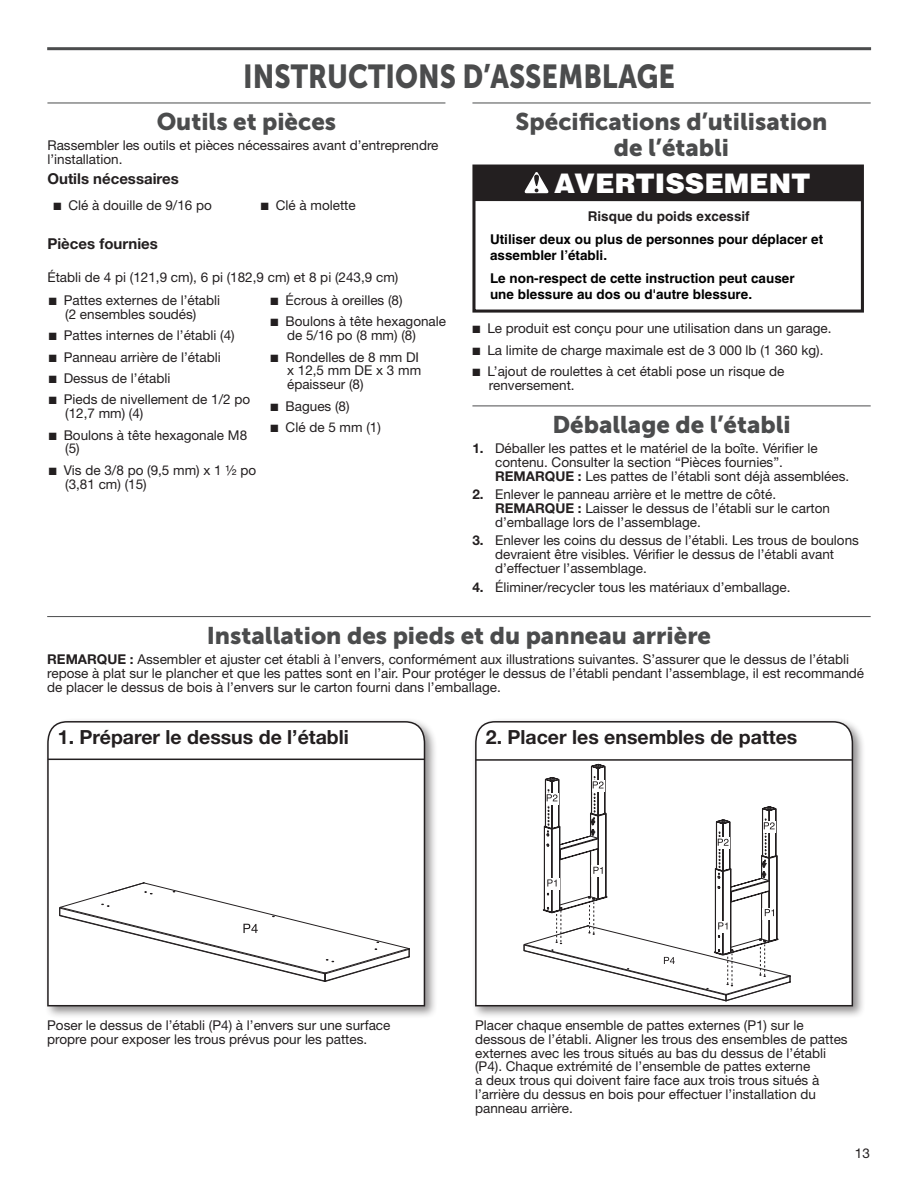
<style>
.page{position:relative;width:918px;height:1188px;background:#fff}
.page>*{position:absolute;margin:0;border:0;box-sizing:border-box;transform-origin:0 0}
.Heading_1{font:33px "Museo Sans 900";color:#4b4c4d;scale:.85 1}
.t1{font:900 27px "Helvetica";color:#fff}
.Heading_2{font:24px/25.5px "Museo Sans 900";color:#4b4c4d;text-align:center}
.Step_Headers{font:700 19.5px "Helvetica Neue LT Std";color:#231f20}
.Heading_3{font:700 15px "Helvetica Neue LT Std";color:#231f20}
.Body{font:13.5px/13.8px "Helvetica Neue LT Std";color:#231f20}
.t2{font:700 13.5px/23.2px "Helvetica";color:#000}
.s1{color:#231f20}
.s2{font-weight:700}
</style>
<div class="page">
<hr style="left:47px;top:103px;width:398px;height:1px;background:#4b4c4d">
<hr style="left:47px;top:47px;width:824px;height:3px;background:#4b4c4d">
<div style="left:472px;top:718px;width:394px;height:301px;background:#231f20;opacity:.5"></div>
<svg style="left:474px;top:720px;width:380px;height:287px"></svg>
<svg style="left:524px;top:764px;width:267px;height:238px"></svg>
<hr style="left:472px;top:103px;width:399px;height:1px;background:#4b4c4d">
<hr style="left:472px;top:406px;width:399px;height:1px;background:#4b4c4d">
<div style="left:472px;top:165px;width:392px;height:148px;border:3px solid #231f20"></div>
<div style="left:474px;top:165px;width:388px;height:36px;background:#231f20"></div>
<svg style="left:524px;top:172px;width:25px;height:21px"></svg>
<hr style="left:47px;top:616px;width:824px;height:1px;background:#4b4c4d">
<div style="left:44px;top:718px;width:394px;height:301px;background:#231f20;opacity:.5"></div>
<svg style="left:46px;top:720px;width:380px;height:287px"></svg>
<svg style="left:59px;top:882px;width:351px;height:100px"></svg>
<hr style="left:48px;top:759px;width:376px;height:1px;background:#231f20">
<hr style="left:476px;top:759px;width:376px;height:2px;background:#231f20">
<h1 class="Heading_1" style="left:243px;top:58px;width:509px">INSTRUCTIONS D’ASSEMBLAGE</h1>
<h1 class="Heading_2" style="left:516px;top:109px;width:313px">Spécifications d’utilisation de l’établi</h1>
<p class="t1" style="left:554px;top:166px;width:258px">AVERTISSEMENT</p>
<p class="t2" style="left:490px;top:204px;width:335px;text-indent:98px"><span class="s1">Risque du poids excessif<br></span>Utiliser deux ou plus de personnes pour déplacer et</p>
<p class="t2" style="left:490px;top:243px;width:306px">assembler l’établi.<br>Le non-respect de cette instruction peut causer</p>
<p class="t2" style="left:490px;top:282px;width:264px">une blessure au dos ou d'autre blessure.</p>
<p class="Body" style="left:472px;top:321px;width:361px">■ Le produit est conçu pour une utilisation dans un garage.</p>
<p class="Body" style="left:472px;top:343px;width:352px">■ La limite de charge maximale est de 3 000 lb (1 360 kg).</p>
<p class="Body" style="left:489px;top:364px;width:297px;text-indent:-16px">■ L’ajout de roulettes à cet établi pose un risque de renversement.</p>
<h1 class="Heading_2" style="left:552px;top:412px;width:240px">Déballage de l’établi</h1>
<p class="Body" style="left:495px;top:441px;width:356px;text-indent:-23px"><span class="s2">1.</span> Déballer les pattes et le matériel de la boîte. Vérifier le contenu. Consulter la section “Pièces fournies”.<br><span class="s2">REMARQUE :</span> Les pattes de l’établi sont déjà assemblées.</p>
<p class="Body" style="left:495px;top:487px;width:337px;text-indent:-23px"><span class="s2">2.</span> Enlever le panneau arrière et le mettre de côté.<br><span class="s2">REMARQUE :</span> Laisser le dessus de l’établi sur le carton d’emballage lors de l’assemblage.</p>
<p class="Body" style="left:495px;top:534px;width:365px;text-indent:-23px"><span class="s2">3.</span> Enlever les coins du dessus de l’établi. Les trous de boulons devraient être visibles. Vérifier le dessus de l’établi avant d’effectuer l’assemblage.</p>
<p class="Body" style="left:472px;top:580px;width:320px"><span class="s2">4.</span> Éliminer/recycler tous les matériaux d’emballage.</p>
<h1 class="Heading_2" style="left:207px;top:623px;width:506px">Installation des pieds et du panneau arrière</h1>
<p class="Body" style="left:47px;top:652px;width:818px"><span class="s2">REMARQUE :</span> Assembler et ajuster cet établi à l’envers, conformément aux illustrations suivantes. S’assurer que le dessus de l’établi repose à plat sur le plancher et que les pattes sont en l’air. Pour protéger le dessus de l’établi pendant l’assemblage, il est recommandé de placer le dessus de bois à l’envers sur le carton fourni dans l’emballage.</p>
<h1 class="Heading_2" style="left:157px;top:109px;width:181px">Outils et pièces</h1>
<p class="Body" style="left:47px;top:138px;width:393px">Rassembler les outils et pièces nécessaires avant d’entreprendre l’installation.</p>
<h3 class="Heading_3" style="left:47px;top:169px;width:133px">Outils nécessaires</h3>
<p class="Body" style="left:53px;top:198px;width:160px">■ Clé à douille de 9/16 po</p>
<p class="Body" style="left:261px;top:198px;width:97px">■ Clé à molette</p>
<h3 class="Heading_3" style="left:47px;top:234px;width:112px">Pièces fournies</h3>
<p class="Body" style="left:47px;top:270px;width:352px">Établi de 4 pi (121,9 cm), 6 pi (182,9 cm) et 8 pi (243,9 cm)</p>
<p class="Body" style="left:271px;top:293px;width:134px">■ Écrous à oreilles (8)</p>
<p class="Body" style="left:287px;top:314px;width:161px;text-indent:-16px">■ Boulons à tête hexagonale de 5/16 po (8 mm) (8)</p>
<p class="Body" style="left:287px;top:350px;width:136px;text-indent:-16px">■ Rondelles de 8 mm DI x 12,5 mm DE x 3 mm épaisseur (8)</p>
<p class="Body" style="left:271px;top:399px;width:81px">■ Bagues (8)</p>
<p class="Body" style="left:271px;top:420px;width:112px">■ Clé de 5 mm (1)</p>
<p class="Body" style="left:49px;top:293px;width:173px;text-align:center">■ Pattes externes de l’établi (2 ensembles soudés)</p>
<p class="Body" style="left:49px;top:328px;width:188px">■ Pattes internes de l’établi (4)</p>
<p class="Body" style="left:49px;top:350px;width:174px">■ Panneau arrière de l’établi</p>
<p class="Body" style="left:49px;top:371px;width:123px">■ Dessus de l’établi</p>
<p class="Body" style="left:65px;top:392px;width:187px;text-indent:-16px">■ Pieds de nivellement de 1/2 po (12,7 mm) (4)</p>
<p class="Body" style="left:65px;top:428px;width:184px;text-indent:-16px">■ Boulons à tête hexagonale M8 (5)</p>
<p class="Body" style="left:65px;top:463px;width:193px;text-indent:-16px">■ Vis de 3/8 po (9,5 mm) x 1 ½ po (3,81 cm) (15)</p>
<p class="Step_Headers" style="left:58px;top:725px;width:293px">1. Préparer le dessus de l’établi</p>
<p class="Step_Headers" style="left:486px;top:725px;width:313px">2. Placer les ensembles de pattes</p>
<p class="Body" style="left:47px;top:1018px;width:345px">Poser le dessus de l’établi (P4) à l’envers sur une surface propre pour exposer les trous prévus pour les pattes.</p>
<p class="Body" style="left:475px;top:1018px;width:374px">Placer chaque ensemble de pattes externes (P1) sur le dessous de l’établi. Aligner les trous des ensembles de pattes externes avec les trous situés au bas du dessus de l’établi (P4). Chaque extrémité de l’ensemble de pattes externe<br>a deux trous qui doivent faire face aux trois trous situés à l’arrière du dessus en bois pour effectuer l’installation du panneau arrière.</p>
<p class="Body" style="left:855px;top:1146px;width:17px">13</p>
</div>
